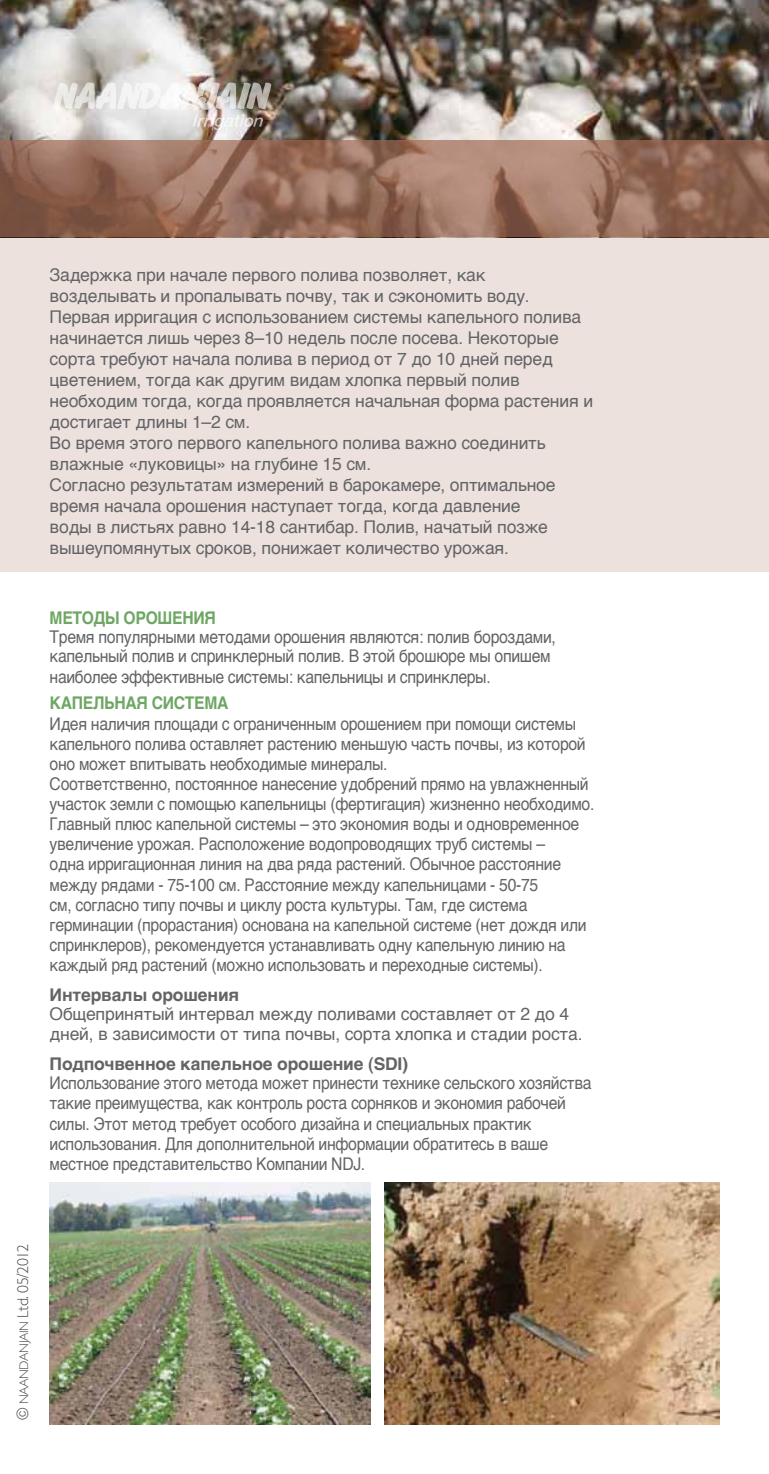
<style>
.page{position:relative;width:769px;height:1474px;background:#fff}
.page>*{position:absolute;margin:0;border:0;box-sizing:border-box;transform-origin:0 0}
.t1{font:17.5px/20.1px "Helvetica";letter-spacing:-.02em;color:#636466;scale:.9 1}
.t2{font:17.5px/21px "Helvetica";letter-spacing:-.02em;color:#636466}
.t3{font:700 17.5px "Helvetica";letter-spacing:-.01em;color:#636466}
.t4{font:700 17.5px "Helvetica";letter-spacing:-.02em;color:#6ea663;scale:.9 1}
.t5{font:300 15.75px "M Gill Sans";letter-spacing:-.03em;color:#4d4d4f}
.s1{font-size:12.6px}
</style>
<div class="page">
<img style="left:0;top:0;width:769px;height:141px">
<div style="left:0;top:237px;width:769px;height:334px;background:#ece1dd"></div>
<svg style="left:0;top:141px;width:769px;height:96px;background:#976e5d"></svg>
<svg style="left:53px;top:82px;width:219px;height:48px"></svg>
<img style="left:50px;top:1182px;width:321px;height:242px">
<img style="left:384px;top:1182px;width:335px;height:242px">
<p class="t2" style="left:50px;top:265px;width:545px">Задержка при начале первого полива позволяет, как возделывать и пропалывать почву, так и сэкономить воду.<br>Первая ирригация с использованием системы капельного полива начинается лишь через 8–10 недель после посева. Некоторые сорта требуют начала полива в период от 7 до 10 дней перед цветением, тогда как другим видам хлопка первый полив необходим тогда, когда проявляется начальная форма растения и достигает длины 1–2 см.<br>Во время этого первого капельного полива важно соединить влажные «луковицы» на глубине 15 см.<br>Согласно результатам измерений в барокамере, оптимальное время начала орошения наступает тогда, когда давление<br>воды в листьях равно 14-18 сантибар. Полив, начатый позже вышеупомянутых сроков, понижает количество урожая.</p>
<p class="t4" style="left:50px;top:603px;width:186px">МЕТОДЫ ОРОШЕНИЯ</p>
<p class="t1" style="left:50px;top:628px;width:564px;line-height:19.2px">Тремя популярными методами орошения являются: полив бороздами, капельный полив и спринклерный полив. В этой брошюре мы опишем</p>
<p class="t1" style="left:50px;top:667px;width:492px">наиболее эффективные системы: капельницы и спринклеры.</p>
<p class="t4" style="left:50px;top:689px;width:200px">КАПЕЛЬНАЯ СИСТЕМА</p>
<p class="t1" style="left:50px;top:714px;width:607px">Идея наличия площади с ограниченным орошением при помощи системы капельного полива оставляет растению меньшую часть почвы, из которой оно может впитывать необходимые минералы.<br>Соответственно, постоянное нанесение удобрений прямо на увлажненный участок земли с помощью капельницы (фертигация) жизненно необходимо.<br>Главный плюс капельной системы – это экономия воды и одновременное увеличение урожая. Расположение водопроводящих труб системы –<br>одна ирригационная линия на два ряда растений. Обычное расстояние между рядами - 75-100 см. Расстояние между капельницами - 50-75<br>см, согласно типу почвы и циклу роста культуры. Там, где система герминации (прорастания) основана на капельной системе (нет дождя или спринклеров), рекомендуется устанавливать одну капельную линию на каждый ряд растений (можно использовать и переходные системы).</p>
<p class="t3" style="left:50px;top:980px;width:191px">Интервалы орошения</p>
<p class="t2" style="left:50px;top:1004px;width:534px;line-height:20.1px">Общепринятый интервал между поливами составляет от 2 до 4 дней, в зависимости от типа почвы, сорта хлопка и стадии роста.</p>
<p class="t3" style="left:50px;top:1050px;width:360px">Подпочвенное капельное орошение (SDI)</p>
<p class="t1" style="left:50px;top:1073px;width:604px">Использование этого метода может принести технике сельского хозяйства такие преимущества, как контроль роста сорняков и экономия рабочей силы. Этот метод требует особого дизайна и специальных практик использования. Для дополнительной информации обратитесь в ваше местное представительство Компании NDJ.</p>
<p class="t5" style="left:14px;top:1420px;width:178px;rotate:-90deg">© <span class="s1">NAANDANJAIN</span> Ltd. 05/2012</p>
</div>
